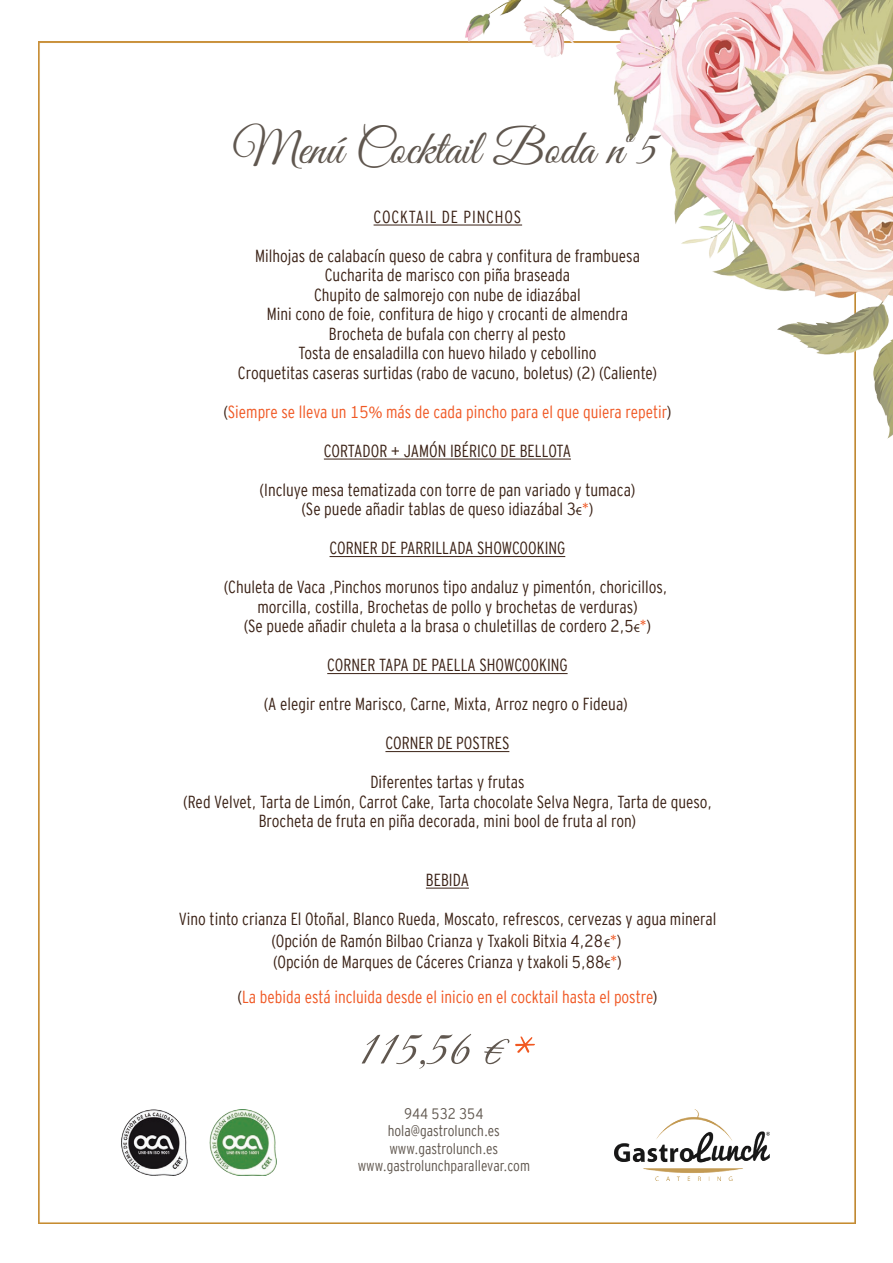
<style>
.page{position:relative;width:893px;height:1263px;background:#fff}
.page>*{position:absolute;margin:0;border:0;box-sizing:border-box;transform-origin:0 0}
.t1{font:50.4px "Good Vibrations ROB Script";color:#60574f}
.t2{font:48.75px "Good Vibrations ROB Script";color:#60574f}
.t3{font:17.4px/19.5px "Interstate Cond Mono Lgt";color:#3a2115;text-align:center}
.t4{font:17.4px "Interstate Cond Mono Lgt";color:#f05824}
.t5{font:17.4px "Interstate Cond Mono Lgt";letter-spacing:.05em;color:#3a2115}
.t6{font:15.3px/17.4px "Interstate Cond Mono Lgt";color:#60574f;text-align:center}
.s1{color:#3a2115}
.s2{font-family:"Myriad Pro"}
.s3{font-family:"Myriad Pro";font-size:12px}
.s4{color:#f05824}
.s5{font-family:"Vladimir Script"}
.s6{color:#f15821}
</style>
<div class="page">
<img style="left:39px;top:41px;width:816px;height:1182px">
<img style="left:462px;top:0;width:431px;height:457px">
<img style="left:122px;top:1109px;width:154px;height:66px">
<hr style="left:374px;top:225px;width:148px;height:1px;background:#3a2115">
<hr style="left:324px;top:459px;width:247px;height:1px;background:#3a2115">
<hr style="left:330px;top:556px;width:235px;height:1px;background:#3a2115">
<hr style="left:327px;top:673px;width:241px;height:1px;background:#3a2115">
<hr style="left:385px;top:751px;width:124px;height:1px;background:#3a2115">
<hr style="left:426px;top:888px;width:43px;height:1px;background:#3a2115">
<img style="left:614px;top:1109px;width:155px;height:72px">
<h2 class="t2" style="left:233px;top:115px;width:427px">Menú Cocktail Boda nº5</h2>
<p class="t5" style="left:374px;top:207px;width:149px">COCKTAIL DE PINCHOS</p>
<p class="t3" style="left:238px;top:246px;width:421px">Milhojas de calabacín queso de cabra y confitura de frambuesa Cucharita de marisco con piña braseada<br>Chupito de salmorejo con nube de idiazábal<br>Mini cono de foie, confitura de higo y crocanti de almendra Brocheta de bufala con cherry al pesto<br>Tosta de ensaladilla con huevo hilado y cebollino<br>Croquetitas caseras surtidas (rabo de vacuno, boletus) (2) (Caliente)</p>
<p class="t4" style="left:223px;top:402px;width:450px"><span class="s1">(</span>Siempre se lleva un 15<span class="s2">%</span> más de cada pincho para el que quiera repetir<span class="s1">)</span></p>
<p class="t3" style="left:324px;top:441px;width:249px">CORTADOR + JAMÓN IBÉRICO DE BELLOTA</p>
<p class="t3" style="left:260px;top:480px;width:377px">(Incluye mesa tematizada con torre de pan variado y tumaca) (Se puede añadir tablas de queso idiazábal 3<span class="s3">€</span><span class="s4">*</span>)</p>
<p class="t3" style="left:330px;top:538px;width:237px">CORNER DE PARRILLADA SHOWCOOKING</p>
<p class="t3" style="left:224px;top:577px;width:445px">(Chuleta de Vaca ,Pinchos morunos tipo andaluz y pimentón, choricillos, morcilla, costilla, Brochetas de pollo y brochetas de verduras)<br>(Se puede añadir chuleta a la brasa o chuletillas de cordero 2,5<span class="s3">€</span><span class="s4">*</span>)</p>
<p class="t3" style="left:327px;top:655px;width:242px">CORNER TAPA DE PAELLA SHOWCOOKING</p>
<p class="t3" style="left:264px;top:694px;width:366px">(A elegir entre Marisco, Carne, Mixta, Arroz negro o Fideua)</p>
<p class="t3" style="left:385px;top:733px;width:125px">CORNER DE POSTRES</p>
<p class="t3" style="left:183px;top:772px;width:530px">Diferentes tartas y frutas<br>(Red Velvet, Tarta de Limón, Carrot Cake, Tarta chocolate Selva Negra, Tarta de queso,<br>Brocheta de fruta en piña decorada, mini bool de fruta al ron)</p>
<p class="t3" style="left:426px;top:870px;width:45px">BEBIDA</p>
<p class="t3" style="left:179px;top:909px;width:539px">Vino tinto crianza El Otoñal, Blanco Rueda, Moscato, refrescos, cervezas y agua mineral</p>
<p class="t3" style="left:271px;top:930px;width:352px;line-height:20.9px;text-align:left">(Opción de Ramón Bilbao Crianza y Txakoli Bitxia 4,28<span class="s3">€</span><span class="s4">*</span>) (Opción de Marques de Cáceres Crianza y txakoli 5,88<span class="s3">€</span><span class="s4">*</span>)</p>
<p class="t4" style="left:237px;top:987px;width:422px"><span class="s1">(</span>La bebida está incluida desde el inicio en el cocktail hasta el postre<span class="s1">)</span></p>
<h1 class="t1" style="left:359px;top:1013px;width:179px">115,56 <span class="s5">€</span> <span class="s6">*</span></h1>
<p class="t6" style="left:358px;top:1105px;width:174px">944 532 354 hola@gastrolunch.es www.gastrolunch.es www.gastrolunchparallevar.com</p>
</div>
